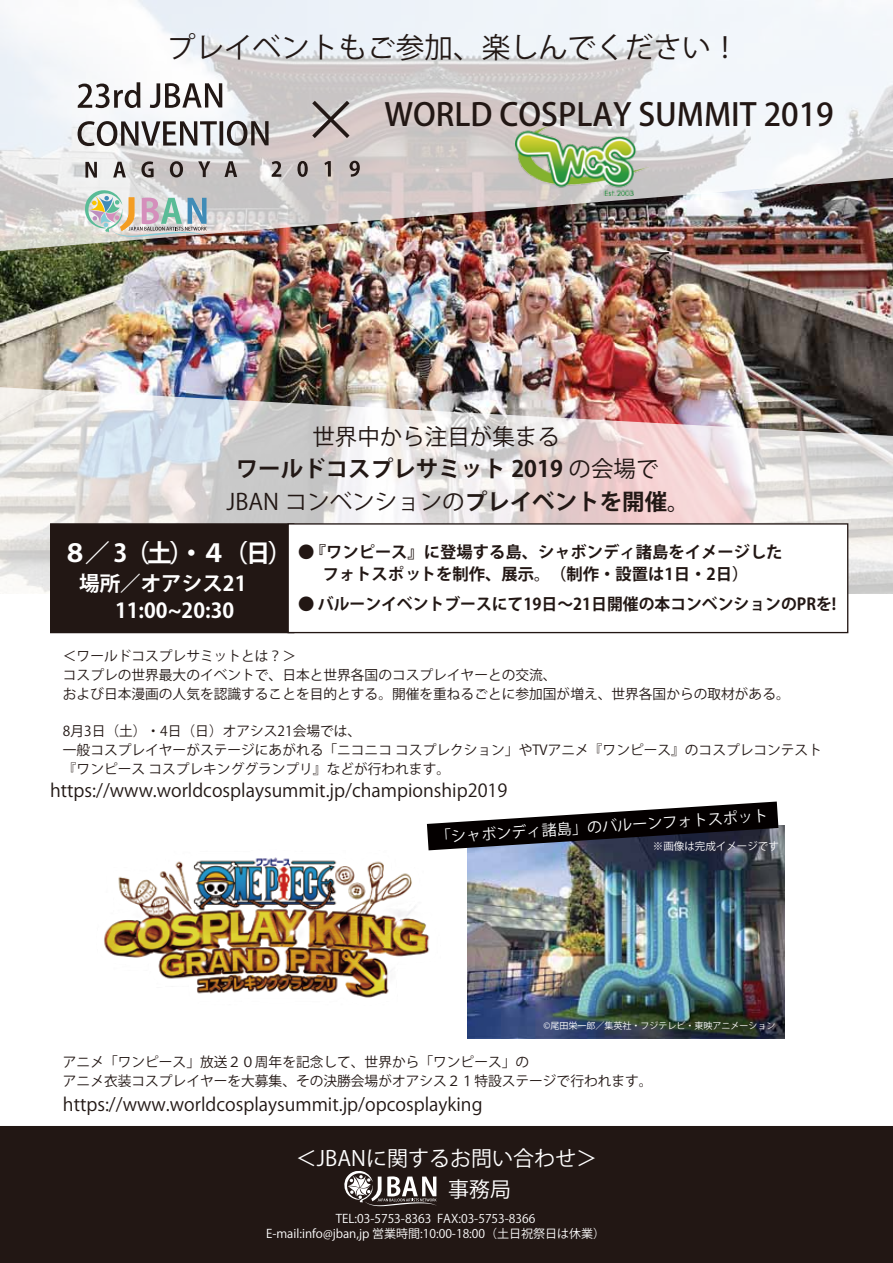
<style>
.page{position:relative;width:893px;height:1263px;background:#fff}
.page>*{position:absolute;margin:0;border:0;box-sizing:border-box;transform-origin:0 0}
.t1{font:58.2px "Koz Go Pro";color:#221815}
.t2{font:500 31.2px "Koz Go Pro";color:#221714}
.t3{font:28.65px "Koz Go Pro";color:#221815}
.t4{font:700 24.6px "Koz Go Pro";color:#fff}
.t5{font:700 22.5px/31.5px "Koz Go Pro";color:#221815}
.t6{font:22.5px "Koz Go Pro";color:#221714}
.t7{font:21px/31px "Koz Go Pro";color:#fff}
.t8{font:700 20.55px/27px "Koz Go Pro";color:#fff}
.t9{font:18px "Koz Go Pro";color:#221815}
.t10{font:700 16.35px/22.5px "Koz Go Pro";color:#221714;text-align:center}
.t11{font:15.15px "Koz Go Pro";color:#fff}
.t12{font:13.65px/18.9px "Koz Go Pro";color:#221714}
.t13{font:12px/15px "Koz Go Pro";color:#fff;text-align:center}
.t14{font:10.5px "Koz Go Pro";color:#fff}
.t15{font:9px "Koz Go Pro";color:#fff}
.s1{font-weight:400;color:#221714}
.s2{font-weight:700;color:#221815}
.s3{color:#221815}
</style>
<div class="page">
<img style="left:0;top:251px;width:893px;height:136px">
<svg style="left:0;top:387px;width:893px;height:247px"></svg>
<img style="left:0;top:0;width:893px;height:251px">
<div style="left:0;top:1127px;width:893px;height:136px;background:#221714"></div>
<div style="left:0;top:1126px;width:893px;height:137px;border:1px solid #221714"></div>
<div style="left:50px;top:523px;width:244px;height:110px;background:#221714;border:1px solid #221714"></div>
<div style="left:287px;top:523px;width:561px;height:110px;background:#fff;border:1px solid #221714"></div>
<svg style="left:84px;top:189px;width:123px;height:48px;background:#c0c6c1"></svg>
<svg style="left:78px;top:82px;width:62px;height:26px"></svg>
<svg style="left:150px;top:83px;width:72px;height:25px"></svg>
<svg style="left:78px;top:121px;width:139px;height:25px"></svg>
<svg style="left:219px;top:121px;width:4px;height:24px"></svg>
<svg style="left:227px;top:121px;width:42px;height:25px"></svg>
<svg style="left:85px;top:162px;width:12px;height:16px"></svg>
<svg style="left:113px;top:162px;width:13px;height:15px"></svg>
<svg style="left:141px;top:161px;width:13px;height:16px"></svg>
<svg style="left:170px;top:161px;width:13px;height:16px"></svg>
<svg style="left:198px;top:161px;width:12px;height:16px"></svg>
<svg style="left:225px;top:161px;width:12px;height:16px"></svg>
<svg style="left:272px;top:161px;width:9px;height:16px"></svg>
<svg style="left:297px;top:161px;width:11px;height:16px"></svg>
<svg style="left:324px;top:161px;width:7px;height:16px"></svg>
<svg style="left:349px;top:161px;width:11px;height:16px"></svg>
<img style="left:516px;top:126px;width:133px;height:70px">
<svg style="left:344px;top:1171px;width:93px;height:35px"></svg>
<img style="left:494px;top:825px;width:291px;height:214px">
<svg style="left:494px;top:801px;width:284px;height:49px"></svg>
<img style="left:104px;top:819px;width:390px;height:220px">
<h3 class="t3" style="left:167px;top:29px;width:574px">プレイベントもご参加、楽しんでください！</h3>
<h1 class="t1" style="left:302px;top:82px;width:60px">×</h1>
<h2 class="t2" style="left:385px;top:94px;width:451px">WORLD COSPLAY SUMMIT 2019</h2>
<h3 class="t6" style="left:649px;top:246px;width:24px">で</h3>
<h3 class="t5" style="left:236px;top:423px;width:424px;text-indent:77px"><span class="s1">世界中から注目が集まる<br></span>ワールドコスプレサミット 2019 <span class="s1">の会場で</span></h3>
<h3 class="t6" style="left:227px;top:487px;width:465px">JBAN コンベンションの<span class="s2">プレイベントを開催。</span></h3>
<h3 class="t4" style="left:63px;top:537px;width:231px">８／ 3（土）・４（日）</h3>
<h3 class="t8" style="left:115px;top:571px;width:133px;text-indent:-36px">場所／オアシス21<br>11:00~20:30</h3>
<p class="t10" style="left:298px;top:542px;width:486px">●『ワンピース』に登場する島、シャボンディ諸島をイメージしたフォトスポットを制作、展示。（制作・設置は1日・2日）</p>
<p class="t10" style="left:298px;top:594px;width:540px">● バルーンイベントブースにて19日～21日開催の本コンベンションのPRを!</p>
<p class="t12" style="left:63px;top:647px;width:728px">＜ワールドコスプレサミットとは？＞<br>コスプレの世界最大のイベントで、日本と世界各国のコスプレイヤーとの交流、<br>および日本漫画の人気を認識することを目的とする。開催を重ねるごとに参加国が増え、世界各国からの取材がある。</p>
<p class="t12" style="left:63px;top:722px;width:761px">8月3日（土）・4日（日）オアシス21会場では、<br>一般コスプレイヤーがステージにあがれる「ニコニコ コスプレクション」やTVアニメ<span class="s3">『ワンピース』</span>のコスプレコンテスト『ワンピース コスプレキンググランプリ』などが行われます。</p>
<h3 class="t9" style="left:50px;top:779px;width:459px">https://www.worldcosplaysummit.jp/championship2019</h3>
<p class="t11" style="left:435px;top:828px;width:334px;rotate:-4deg">「シャボンディ諸島」のバルーンフォトスポット</p>
<p class="t14" style="left:653px;top:840px;width:127px">※画像は完成イメージです</p>
<p class="t15" style="left:544px;top:1020px;width:233px">©尾田栄一郎／集英社・フジテレビ・東映アニメーション</p>
<p class="t12" style="left:63px;top:1053px;width:591px">アニメ「ワンピース」放送２０周年を記念して、世界から「ワンピース」の<br>アニメ衣装コスプレイヤーを大募集、その決勝会場がオアシス２１特設ステージで行われます。</p>
<h3 class="t9" style="left:63px;top:1093px;width:421px">https://www.worldcosplaysummit.jp/opcosplayking</h3>
<h3 class="t7" style="left:448px;top:1143px;width:150px;text-indent:-152px">＜JBANに関するお問い合わせ＞事務局</h3>
<p class="t13" style="left:266px;top:1211px;width:341px">TEL:03-5753-8363 FAX:03-5753-8366<br>E-mail:info@jban,jp 営業時間:10:00-18:00（土日祝祭日は休業）</p>
</div>
